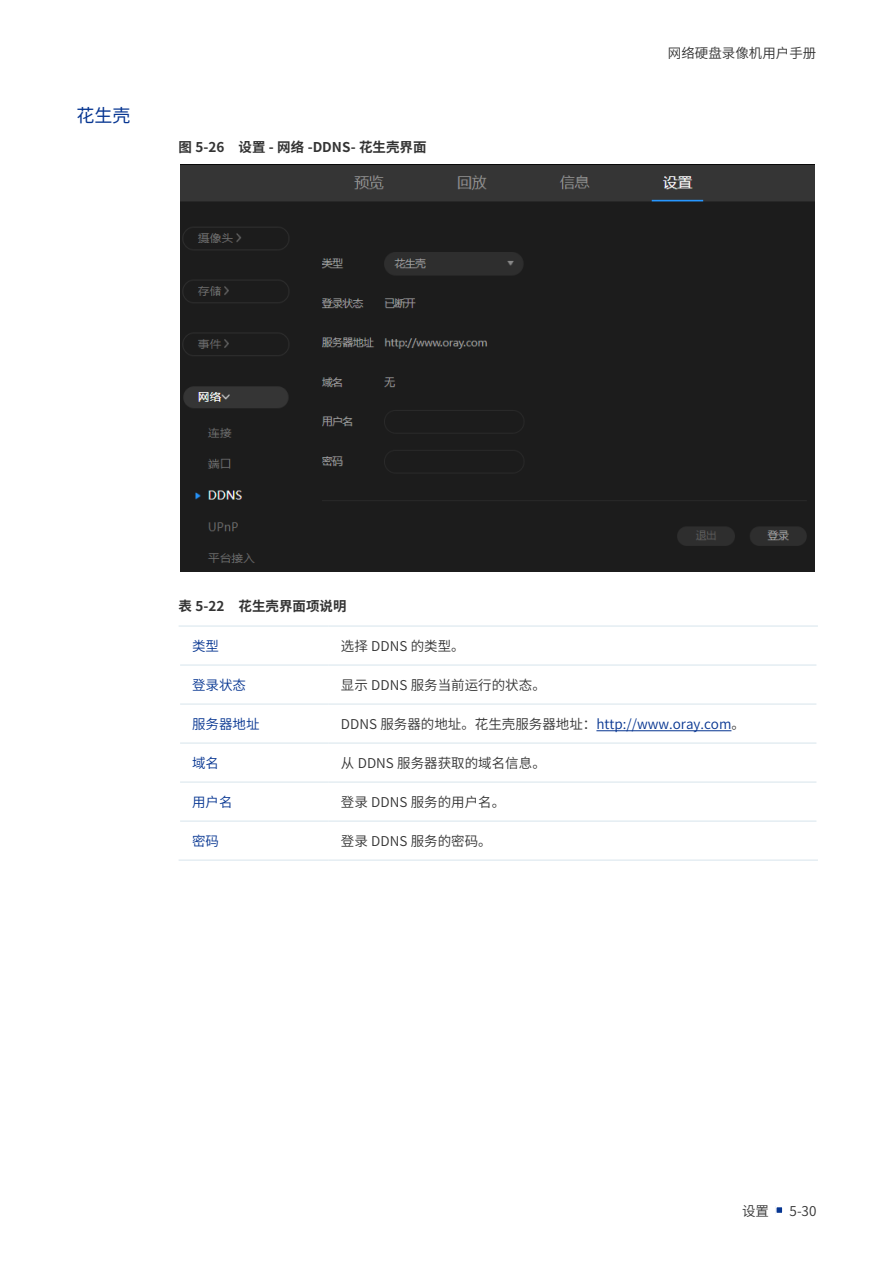
<style>
.page{position:relative;width:893px;height:1263px;background:#fff}
.page>*{position:absolute;margin:0;border:0;box-sizing:border-box;transform-origin:0 0}
.四级标题{font:18px "Source Han Sans CN";color:#063591}
.界面项说明文字{font:13.5px "Source Han Sans CN";color:#333}
.t1{font:700 13.5px "Source Han Sans CN";color:#333}
.界面项目栏{font:13.5px "Source Han Sans CN";color:#063591}
.s1{color:#063591}
</style>
<div class="page">
<div style="left:776px;top:1206px;width:7px;height:7px;background:#063591"></div>
<div style="left:775px;top:1206px;width:8px;height:8px;border:2px solid #fff"></div>
<img style="left:181px;top:164px;width:633px;height:408px">
<hr style="left:179px;top:625px;width:149px;height:2px;background:#e4edf2">
<hr style="left:180px;top:664px;width:148px;height:2px;background:#e4edf2">
<hr style="left:180px;top:703px;width:148px;height:2px;background:#e4edf2">
<hr style="left:328px;top:625px;width:490px;height:2px;background:#e4edf2">
<hr style="left:328px;top:664px;width:488px;height:2px;background:#e4edf2">
<hr style="left:328px;top:703px;width:488px;height:2px;background:#e4edf2">
<hr style="left:180px;top:742px;width:148px;height:2px;background:#e4edf2">
<hr style="left:328px;top:742px;width:488px;height:2px;background:#e4edf2">
<hr style="left:180px;top:781px;width:148px;height:2px;background:#e4edf2">
<hr style="left:180px;top:820px;width:148px;height:2px;background:#e4edf2">
<hr style="left:179px;top:859px;width:149px;height:2px;background:#e4edf2">
<hr style="left:328px;top:781px;width:488px;height:2px;background:#e4edf2">
<hr style="left:328px;top:820px;width:488px;height:2px;background:#e4edf2">
<hr style="left:328px;top:859px;width:490px;height:2px;background:#e4edf2">
<hr style="left:596px;top:730px;width:135px;height:1px;background:#063591">
<p class="四级标题" style="left:77px;top:105px;width:56px">花生壳</p>
<p class="t1" style="left:179px;top:139px;width:250px">图 5-26 设置 - 网络 -DDNS- 花生壳界面</p>
<p class="界面项说明文字" style="left:668px;top:45px;width:150px">网络硬盘录像机用户手册</p>
<p class="t1" style="left:179px;top:598px;width:169px">表 5-22 花生壳界面项说明</p>
<p class="界面项目栏" style="left:192px;top:638px;width:28px">类型</p>
<p class="界面项说明文字" style="left:341px;top:638px;width:125px">选择 DDNS 的类型。</p>
<p class="界面项目栏" style="left:192px;top:677px;width:55px">登录状态</p>
<p class="界面项说明文字" style="left:341px;top:677px;width:206px">显示 DDNS 服务当前运行的状态。</p>
<p class="界面项目栏" style="left:192px;top:716px;width:69px">服务器地址</p>
<p class="界面项说明文字" style="left:341px;top:716px;width:406px">DDNS 服务器的地址。花生壳服务器地址：<span class="s1">http://www.oray.com</span>。</p>
<p class="界面项目栏" style="left:192px;top:755px;width:28px">域名</p>
<p class="界面项说明文字" style="left:341px;top:755px;width:206px">从 DDNS 服务器获取的域名信息。</p>
<p class="界面项目栏" style="left:192px;top:794px;width:42px">用户名</p>
<p class="界面项说明文字" style="left:341px;top:794px;width:166px">登录 DDNS 服务的用户名。</p>
<p class="界面项目栏" style="left:192px;top:833px;width:28px">密码</p>
<p class="界面项说明文字" style="left:341px;top:833px;width:152px">登录 DDNS 服务的密码。</p>
<p class="界面项说明文字" style="left:742px;top:1203px;width:29px">设置</p>
<p class="界面项说明文字" style="left:790px;top:1203px;width:28px">5-30</p>
</div>
